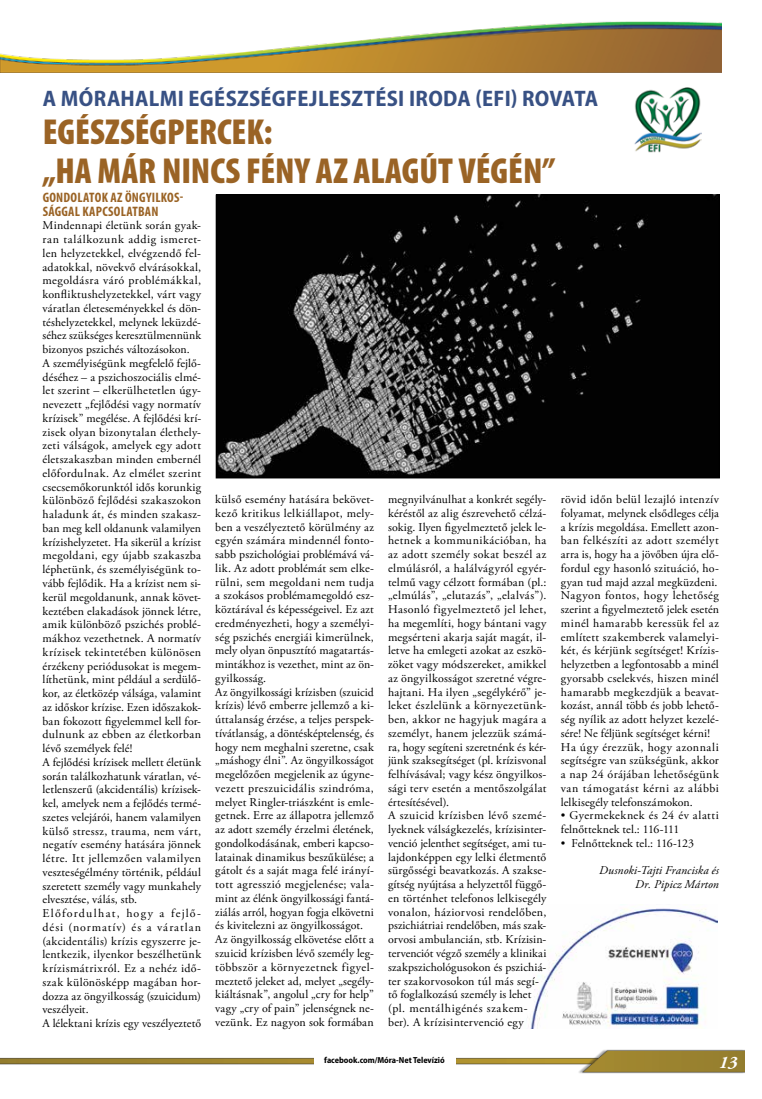
<style>
.page{position:relative;width:762px;height:1099px;background:#fff}
.page>*{position:absolute;margin:0;border:0;box-sizing:border-box;transform-origin:0 0}
.t1{font:900 condensed 36.25px/38.8px "Myriad Pro";color:#9a6325}
.t2{font:700 semi-condensed 22.5px "Myriad Pro";letter-spacing:.01em;color:#385184}
.t3{font:italic 700 17.5px "Adobe Garamond Pro";color:#fff}
.t4{font:700 condensed 13.75px/13.8px "Myriad Pro";letter-spacing:.02em;color:#9a6325}
.t5{font:11.88px/13.8px "Adobe Garamond Pro";letter-spacing:.02em;color:#000}
.t6{font:italic 11.88px/13.8px "Adobe Garamond Pro";letter-spacing:.01em;color:#000;text-align:right}
.t7{font:700 semi-condensed 8.75px "Myriad Pro";letter-spacing:-.005em;color:#000}
</style>
<div class="page">
<img style="left:0;top:21px;width:721px;height:51px">
<img style="left:1px;top:1049px;width:743px;height:24px">
<div style="left:314px;top:1053px;width:141px;height:14px;background:#fff"></div>
<img style="left:527px;top:908px;width:190px;height:120px">
<img style="left:634px;top:88px;width:68px;height:65px">
<img style="left:218px;top:197px;width:500px;height:279px">
<div style="left:216px;top:195px;width:504px;height:283px;border:1px solid #000"></div>
<h2 class="t2" style="left:43px;top:85px;width:557px">A MÓRAHALMI EGÉSZSÉGFEJLESZTÉSI IRODA (EFI) ROVATA</h2>
<h1 class="t1" style="left:43px;top:113px;width:514px">EGÉSZSÉGPERCEK:<br>„HA MÁR NINCS FÉNY AZ ALAGÚT VÉGÉN”</h1>
<p class="t4" style="left:43px;top:190px;width:142px">GONDOLATOK AZ ÖNGYILKOS-<br>SÁGGAL KAPCSOLATBAN</p>
<p class="t5" style="left:43px;top:219px;width:160px">Mindennapi életünk során gyak&shy;ran találkozunk addig ismeret&shy;len helyzetekkel, elvégzendő fel&shy;adatokkal, növekvő elvárásokkal, megoldásra váró problémákkal, konfliktushelyzetekkel, várt vagy váratlan életeseményekkel és dön&shy;téshelyzetekkel, melynek leküzdé&shy;séhez szükséges keresztülmennünk bizonyos pszichés változásokon.<br>A személyiségünk megfelelő fejlő&shy;déséhez – a pszichoszociális elmé&shy;let szerint – elkerülhetetlen úgy&shy;nevezett „fejlődési vagy normatív krízisek” megélése. A fejlődési krí&shy;zisek olyan bizonytalan élethely&shy;zeti válságok, amelyek egy adott életszakaszban minden embernél előfordulnak. Az elmélet szerint csecsemőkorunktól idős korunkig különböző fejlődési szakaszokon haladunk át, és minden szakasz&shy;ban meg kell oldanunk valamilyen krízishelyzetet. Ha sikerül a krízist megoldani, egy újabb szakaszba léphetünk, és személyiségünk to&shy;vább fejlődik. Ha a krízist nem si&shy;kerül megoldanunk, annak követ&shy;keztében elakadások jönnek létre, amik különböző pszichés problé&shy;mákhoz vezethetnek. A normatív krízisek tekintetében különösen érzékeny periódusokat is megem&shy;líthetünk, mint például a serdülő&shy;kor, az életközép válsága, valamint az időskor krízise. Ezen időszakok&shy;ban fokozott figyelemmel kell for&shy;dulnunk az ebben az életkorban lévő személyek felé!<br>A fejlődési krízisek mellett életünk során találkozhatunk váratlan, vé&shy;letlenszerű (akcidentális) krízisek&shy;kel, amelyek nem a fejlődés termé&shy;szetes velejárói, hanem valamilyen külső stressz, trauma, nem várt, negatív esemény hatására jönnek létre. Itt jellemzően valamilyen veszteségélmény történik, például szeretett személy vagy munkahely elvesztése, válás, stb.<br>Előfordulhat, hogy a fejlő&shy;dési (normatív) és a váratlan (akcidentális) krízis egyszerre je&shy;lentkezik, ilyenkor beszélhetünk krízismátrixról. Ez a nehéz idő&shy;szak különösképp magában hor&shy;dozza az öngyilkosság (szuicidum) veszélyeit.<br>A lélektani krízis egy veszélyeztető</p>
<p class="t5" style="left:215px;top:493px;width:160px">külső esemény hatására bekövet&shy;kező kritikus lelkiállapot, mely&shy;ben a veszélyeztető körülmény az egyén számára mindennél fonto&shy;sabb pszichológiai problémává vá&shy;lik. Az adott problémát sem elke&shy;rülni, sem megoldani nem tudja a szokásos problémamegoldó esz&shy;köztárával és képességeivel. Ez azt eredményezheti, hogy a személyi&shy;ség pszichés energiái kimerülnek, mely olyan önpusztító magatartás&shy;mintákhoz is vezethet, mint az ön&shy;gyilkosság.<br>Az öngyilkossági krízisben (szuicid krízis) lévő emberre jellemző a ki&shy;úttalanság érzése, a teljes perspek&shy;tívátlanság, a döntésképtelenség, és hogy nem meghalni szeretne, csak „máshogy élni”. Az öngyilkosságot megelőzően megjelenik az úgyne&shy;vezett preszuicidális szindróma, melyet Ringler-triászként is emle&shy;getnek. Erre az állapotra jellemző az adott személy érzelmi életének, gondolkodásának, emberi kapcso&shy;latainak dinamikus beszűkülése; a gátolt és a saját maga felé irányí&shy;tott agresszió megjelenése; vala&shy;mint az élénk öngyilkossági fantá&shy;ziálás arról, hogyan fogja elkövetni és kivitelezni az öngyilkosságot.<br>Az öngyilkosság elkövetése előtt a szuicid krízisben lévő személy leg&shy;többször a környezetnek figyel&shy;meztető jeleket ad, melyet „segély&shy;kiáltásnak”, angolul „cry for help” vagy „cry of pain” jelenségnek ne&shy;vezünk. Ez nagyon sok formában</p>
<p class="t5" style="left:388px;top:493px;width:160px">megnyilvánulhat a konkrét segély&shy;kéréstől az alig észrevehető célzá&shy;sokig. Ilyen figyelmeztető jelek le&shy;hetnek a kommunikációban, ha az adott személy sokat beszél az elmúlásról, a halálvágyról egyér&shy;telmű vagy célzott formában (pl.: „elmúlás”, „elutazás”, „elalvás”).<br>Hasonló figyelmeztető jel lehet, ha megemlíti, hogy bántani vagy megsérteni akarja saját magát, il&shy;letve ha emlegeti azokat az eszkö&shy;zöket vagy módszereket, amikkel az öngyilkosságot szeretné végre&shy;hajtani. Ha ilyen „segélykérő” je&shy;leket észlelünk a környezetünk&shy;ben, akkor ne hagyjuk magára a személyt, hanem jelezzük számá&shy;ra, hogy segíteni szeretnénk és kér&shy;jünk szaksegítséget (pl. krízisvonal felhívásával; vagy kész öngyilkos&shy;sági terv esetén a mentőszolgálat értesítésével).<br>A szuicid krízisben lévő szemé&shy;lyeknek válságkezelés, krízisinter&shy;venció jelenthet segítséget, ami tu&shy;lajdonképpen egy lelki életmentő sürgősségi beavatkozás. A szakse&shy;gítség nyújtása a helyzettől függő&shy;en történhet telefonos lelkisegély vonalon, háziorvosi rendelőben, pszichiátriai rendelőben, más szak&shy;orvosi ambulancián, stb. Krízisin&shy;tervenciót végző személy a klinikai szakpszichológusokon és pszichiá&shy;ter szakorvosokon túl más segí&shy;tő foglalkozású személy is lehet (pl. mentálhigénés szakem&shy;ber). A krízisintervenció egy</p>
<p class="t5" style="left:561px;top:493px;width:160px">rövid időn belül lezajló intenzív folyamat, melynek elsődleges célja a krízis megoldása. Emellett azon&shy;ban felkészíti az adott személyt arra is, hogy ha a jövőben újra elő&shy;fordul egy hasonló szituáció, ho&shy;gyan tud majd azzal megküzdeni.<br>Nagyon fontos, hogy lehetőség szerint a figyelmeztető jelek esetén minél hamarabb keressük fel az említett szakemberek valamelyi&shy;két, és kérjünk segítséget! Krízis&shy;helyzetben a legfontosabb a minél gyorsabb cselekvés, hiszen minél hamarabb megkezdjük a beavat&shy;kozást, annál több és jobb lehető&shy;ség nyílik az adott helyzet kezelé&shy;sére! Ne féljünk segítséget kérni!<br>Ha úgy érezzük, hogy azonnali segítségre van szükségünk, akkor a nap 24 órájában lehetőségünk van támogatást kérni az alábbi lelkisegély telefonszámokon.</p>
<p class="t5" style="left:561px;top:809px;width:160px">• Gyermekeknek és 24 év alatti felnőtteknek tel.: 116-111</p>
<p class="t5" style="left:561px;top:836px;width:135px">• Felnőtteknek tel.: 116-123</p>
<p class="t6" style="left:599px;top:864px;width:121px">Dusnoki-Tajti Franciska és<br>Dr. Pipicz Márton</p>
<p class="t7" style="left:324px;top:1055px;width:122px">facebook.com/Móra-Net Televízió</p>
<h3 class="t3" style="left:719px;top:1051px;width:20px">13</h3>
</div>
